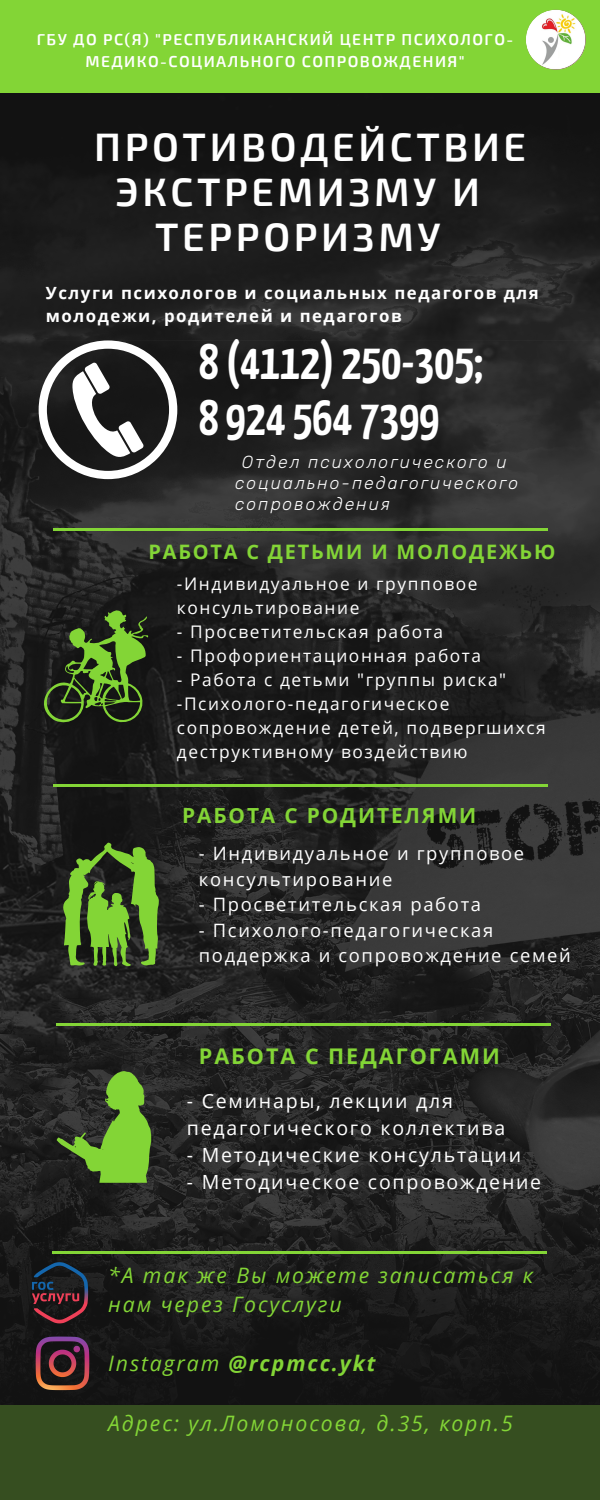
<style>
.page{position:relative;width:600px;height:1500px;background:#fff}
.page>*{position:absolute;margin:0;border:0;box-sizing:border-box;transform-origin:0 0}
.t1{font:700 49.7px "Yanone Kaffeesatz";color:#fff}
.t2{font:600 39.8px "Exo 2";letter-spacing:.09em;color:#fff}
.t3{font:700 21.6px "Open Sans";letter-spacing:.09em;color:#83d536}
.t4{font:italic 21.3px/29.5px "Open Sans";letter-spacing:.09em;color:#83d536}
.t5{font:italic 700 21.3px "Open Sans";letter-spacing:.09em;color:#83d536}
.t6{font:700 20.8px "Open Sans";letter-spacing:.09em;color:#83d536}
.t7{font:700 19.9px "Open Sans";letter-spacing:.09em;color:#83d536}
.t8{font:19.6px/26.7px "Open Sans";letter-spacing:.09em;color:#fff}
.t9{font:18.4px/25.5px "Open Sans";letter-spacing:.09em;color:#fff}
.t10{font:italic 300 17.4px/21px "Rubik";letter-spacing:.12em;color:#fff}
.t11{font:17.3px/24px "Open Sans";letter-spacing:.09em;color:#fff}
.t12{font:700 16.8px/23.2px "Open Sans";letter-spacing:.09em;color:#fff}
.t13{font:600 15.9px/21.8px "Exo 2";letter-spacing:.09em;color:#fff;text-align:center}
.s1{font-weight:400}
</style>
<div class="page">
<div style="left:0;top:1405px;width:600px;height:95px;background:#364e20"></div>
<div style="left:0;top:0;width:600px;height:93px;background:#83d536"></div>
<img style="left:0;top:93px;width:600px;height:1312px">
<hr style="left:53px;top:528px;width:494px;height:2px;background:#83d536">
<hr style="left:53px;top:784px;width:494px;height:2px;background:#83d536">
<hr style="left:56px;top:1023px;width:494px;height:2px;background:#83d536">
<hr style="left:52px;top:1251px;width:494px;height:2px;background:#83d536">
<img style="left:526px;top:10px;width:60px;height:60px;border-radius:50%">
<svg style="left:39px;top:340px;width:138px;height:139px"></svg>
<svg style="left:36px;top:1337px;width:53px;height:53px;background:#5f2f38"></svg>
<svg style="left:32px;top:1262px;width:56px;height:61px;background:#33242f"></svg>
<svg style="left:63px;top:843px;width:96px;height:123px;background:#527c2a"></svg>
<svg style="left:57px;top:1069px;width:94px;height:114px;background:#52792e"></svg>
<svg style="left:33px;top:609px;width:115px;height:118px;background:#354b20"></svg>
<p class="t13" style="left:37px;top:28px;width:478px">ГБУ ДО РС(Я) "РЕСПУБЛИКАНСКИЙ ЦЕНТР ПСИХОЛОГО-<br>МЕДИКО-СОЦИАЛЬНОГО СОПРОВОЖДЕНИЯ"</p>
<p class="t2" style="left:94px;top:121px;width:433px">ПРОТИВОДЕЙСТВИЕ</p>
<p class="t2" style="left:116px;top:166px;width:366px">ЭКСТРЕМИЗМУ И</p>
<p class="t2" style="left:155px;top:211px;width:287px">ТЕРРОРИЗМУ</p>
<p class="t12" style="left:46px;top:281px;width:494px">Услуги психологов и социальных педагогов для молодежи, родителей и педагогов</p>
<p class="t1" style="left:199px;top:343px;width:286px">8 (4112) 250-305;</p>
<p class="t1" style="left:199px;top:398px;width:242px">8 924 564 7399</p>
<p class="t10" style="left:235px;top:452px;width:285px;text-indent:7px">Отдел психологического и социально-педагогического сопровождения</p>
<p class="t7" style="left:149px;top:538px;width:408px">РАБОТА С ДЕТЬМИ И МОЛОДЕЖЬЮ</p>
<p class="t11" style="left:177px;top:572px;width:302px">-Индивидуальное и групповое консультирование</p>
<p class="t11" style="left:177px;top:620px;width:268px">- Просветительская работа</p>
<p class="t11" style="left:177px;top:644px;width:306px">- Профориентационная работа</p>
<p class="t11" style="left:177px;top:668px;width:331px">- Работа с детьми "группы риска"</p>
<p class="t11" style="left:177px;top:692px;width:370px">-Психолого-педагогическое сопровождение детей, подвергшихся деструктивному воздействию</p>
<p class="t6" style="left:182px;top:800px;width:296px">РАБОТА С РОДИТЕЛЯМИ</p>
<p class="t9" style="left:199px;top:840px;width:327px">- Индивидуальное и групповое консультирование</p>
<p class="t9" style="left:199px;top:891px;width:284px">- Просветительская работа</p>
<p class="t9" style="left:199px;top:917px;width:374px">- Психолого-педагогическая поддержка и сопровождение семей</p>
<p class="t3" style="left:199px;top:1041px;width:303px">РАБОТА С ПЕДАГОГАМИ</p>
<p class="t8" style="left:187px;top:1087px;width:320px">- Семинары, лекции для педагогического коллектива</p>
<p class="t8" style="left:187px;top:1141px;width:336px">- Методические консультации</p>
<p class="t8" style="left:187px;top:1168px;width:356px">- Методическое сопровождение</p>
<p class="t4" style="left:108px;top:1260px;width:426px">*А так же Вы можете записаться к нам через Госуслуги</p>
<p class="t5" style="left:108px;top:1349px;width:269px"><span class="s1">Instagram</span> @rcpmcc.ykt</p>
<p class="t4" style="left:108px;top:1408px;width:406px">Адрес: ул.Ломоносова, д.35, корп.5</p>
</div>
